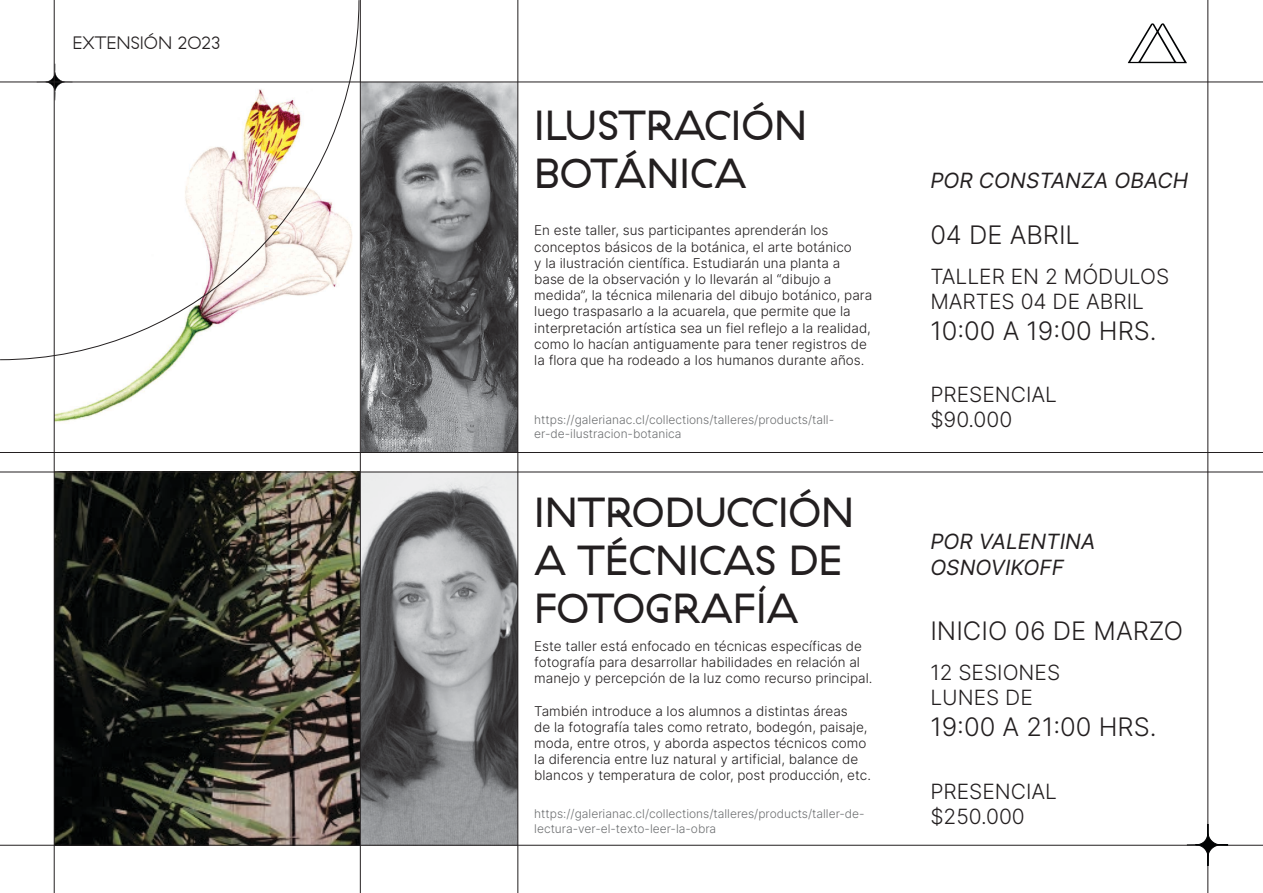
<style>
.page{position:relative;width:1263px;height:893px;background:#fff}
.page>*{position:absolute;margin:0;border:0;box-sizing:border-box;transform-origin:0 0}
.t1{font:42px "GT Haptik";color:#231f20}
.t2{font:300 25.5px "Inter";color:#231f20}
.t3{font:300 21px "Inter";color:#231f20}
.t4{font:italic 21px "Inter";color:#231f20}
.t5{font:300 18px "GT Haptik";color:#231f20}
.t6{font:300 13.5px/16.2px "Inter";color:#231f20}
.t7{font:300 12px/14.4px "Inter";color:#6d6f71}
</style>
<div class="page">
<img style="left:361px;top:83px;width:156px;height:369px">
<img style="left:359px;top:473px;width:158px;height:372px">
<svg style="left:55px;top:473px;width:304px;height:372px;background:#38362e"></svg>
<svg style="left:1128px;top:23px;width:59px;height:40px"></svg>
<hr style="left:360px;top:0;width:1px;height:893px;background:#231f20">
<hr style="left:517px;top:0;width:1px;height:893px;background:#231f20">
<hr style="left:0;top:82px;width:1263px;height:1px;background:#231f20">
<hr style="left:0;top:452px;width:1263px;height:1px;background:#231f20">
<hr style="left:0;top:472px;width:1263px;height:1px;background:#231f20">
<hr style="left:0;top:845px;width:1263px;height:1px;background:#231f20">
<hr style="left:54px;top:0;width:1px;height:893px;background:#231f20">
<hr style="left:1207px;top:0;width:1px;height:893px;background:#231f20">
<svg style="left:1187px;top:824px;width:41px;height:53px"></svg>
<svg style="left:0;top:0;width:360px;height:360px"></svg>
<p class="t5" style="left:72px;top:33px;width:149px">EXTENSIÓN 2O23</p>
<p class="t1" style="left:534px;top:101px;width:274px">ILUSTRACIÓN</p>
<p class="t1" style="left:534px;top:149px;width:214px">BOTÁNICA</p>
<p class="t6" style="left:534px;top:222px;width:339px">En este taller, sus participantes aprenderán los conceptos básicos de la botánica, el arte botánico<br>y la ilustración científica. Estudiarán una planta a base de la observación y lo llevarán al “dibujo a medida”, la técnica milenaria del dibujo botánico, para luego traspasarlo a la acuarela, que permite que la interpretación artística sea un fiel reflejo a la realidad, como lo hacían antiguamente para tener registros de la flora que ha rodeado a los humanos durante años.</p>
<p class="t7" style="left:534px;top:412px;width:301px">https://galerianac.cl/collections/talleres/products/tall&shy;er-de-ilustracion-botanica</p>
<p class="t1" style="left:534px;top:488px;width:322px">INTRODUCCIÓN</p>
<p class="t1" style="left:534px;top:536px;width:309px">A TÉCNICAS DE</p>
<p class="t1" style="left:534px;top:584px;width:266px">FOTOGRAFÍA</p>
<p class="t6" style="left:534px;top:637px;width:340px">Este taller está enfocado en técnicas específicas de fotografía para desarrollar habilidades en relación al manejo y percepción de la luz como recurso principal.</p>
<p class="t6" style="left:534px;top:702px;width:338px">También introduce a los alumnos a distintas áreas<br>de la fotografía tales como retrato, bodegón, paisaje, moda, entre otros, y aborda aspectos técnicos como la diferencia entre luz natural y artificial, balance de blancos y temperatura de color, post producción, etc.</p>
<p class="t7" style="left:534px;top:806px;width:332px">https://galerianac.cl/collections/talleres/products/taller-de&shy;lectura-ver-el-texto-leer-la-obra</p>
<p class="t4" style="left:930px;top:165px;width:259px">POR CONSTANZA OBACH</p>
<p class="t2" style="left:930px;top:216px;width:151px">04 DE ABRIL</p>
<p class="t3" style="left:930px;top:261px;width:240px">TALLER EN 2 MÓDULOS</p>
<p class="t3" style="left:930px;top:286px;width:215px">MARTES 04 DE ABRIL</p>
<p class="t2" style="left:930px;top:312px;width:228px">10:00 A 19:00 HRS.</p>
<p class="t3" style="left:930px;top:379px;width:128px">PRESENCIAL</p>
<p class="t3" style="left:930px;top:404px;width:83px">$90.000</p>
<p class="t4" style="left:930px;top:526px;width:166px">POR VALENTINA</p>
<p class="t4" style="left:930px;top:552px;width:135px">OSNOVIKOFF</p>
<p class="t2" style="left:930px;top:612px;width:254px">INICIO 06 DE MARZO</p>
<p class="t3" style="left:930px;top:657px;width:131px">12 SESIONES</p>
<p class="t3" style="left:930px;top:682px;width:104px">LUNES DE</p>
<p class="t2" style="left:930px;top:708px;width:228px">19:00 A 21:00 HRS.</p>
<p class="t3" style="left:930px;top:776px;width:128px">PRESENCIAL</p>
<p class="t3" style="left:930px;top:801px;width:96px">$250.000</p>
</div>
